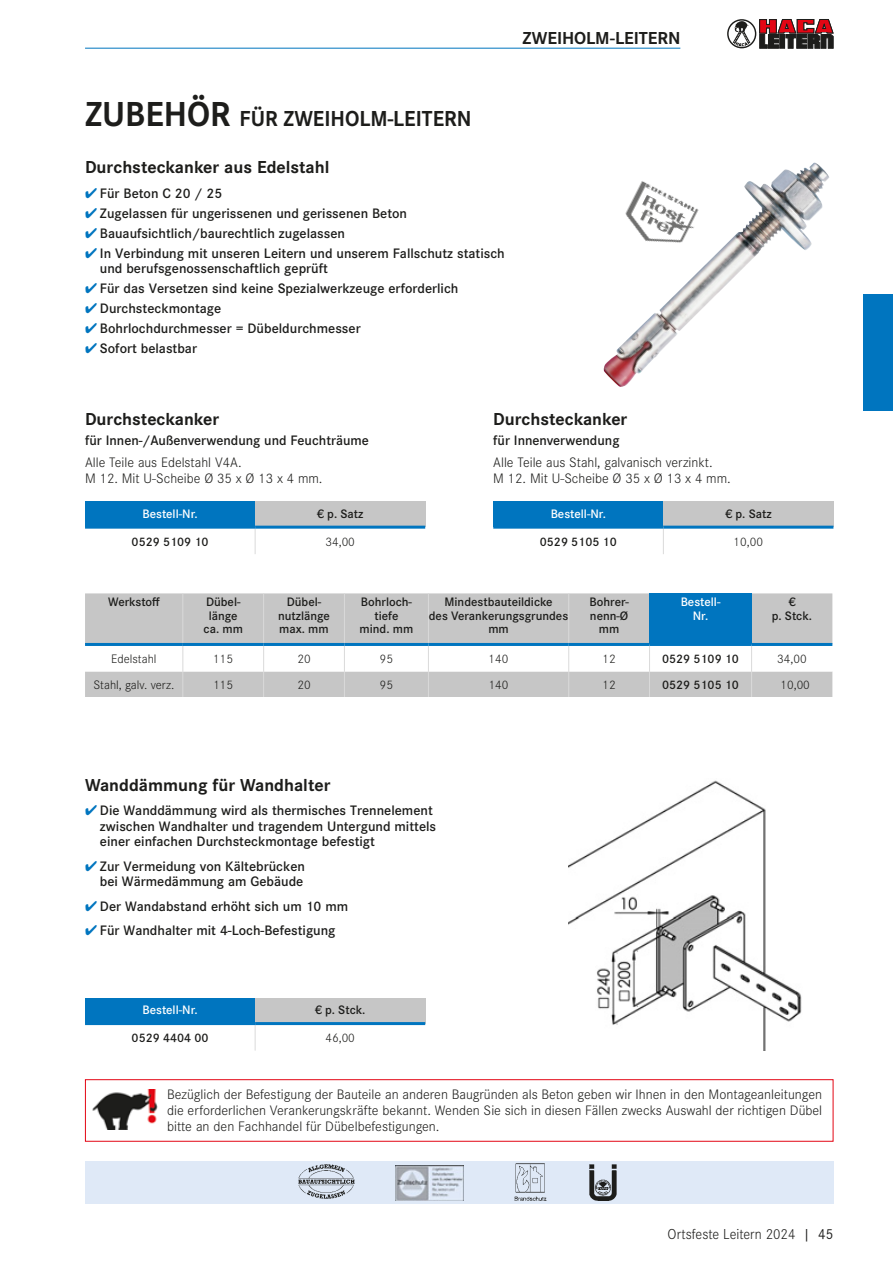
<style>
.page{position:relative;width:893px;height:1263px;background:#fff}
.page>*{position:absolute;margin:0;border:0;box-sizing:border-box;transform-origin:0 0}
.t1{font:700 22.5px "Corporate S";color:#1d1d1b;scale:.95 1}
.t2{font:700 18px "Corporate S";color:#1d1d1b}
.t3{font:300 15px "Corporate S";color:#1d1d1b;scale:.95 1}
.t4{font:600 14.25px/20px "Corporate S";color:#1d1d1b}
.t5{font:300 14.25px/15.8px "Corporate S";color:#1d1d1b}
.t6{font:600 12.75px/13.5px "Corporate S";color:#1d1d1b;text-align:center}
.t7{font:300 12.75px "Corporate S";color:#1d1d1b}
.t8{font:600 12.75px/13.5px "Corporate S";color:#fff;text-align:center}
.s1{font-size:36px}
.s2{font-weight:400}
</style>
<div class="page">
<svg style="left:759px;top:19px;width:75px;height:30px"></svg>
<hr style="left:817px;top:29px;width:14px;height:3px;background:#e30614">
<div style="left:727px;top:19px;width:29px;height:29px;border:1px solid #1d1d1b;border-radius:50%"></div>
<svg style="left:733px;top:21px;width:17px;height:25px"></svg>
<hr style="left:85px;top:48px;width:595px;height:1px;background:#0075bf">
<div style="left:863px;top:294px;width:30px;height:117px;background:#0075bf"></div>
<img style="left:568px;top:780px;width:234px;height:270px">
<div style="left:85px;top:1161px;width:748px;height:42px;background:#dfe9f7"></div>
<img style="left:298px;top:1164px;width:56px;height:35px">
<img style="left:395px;top:1165px;width:68px;height:35px">
<img style="left:514px;top:1163px;width:32px;height:38px">
<img style="left:590px;top:1164px;width:27px;height:36px">
<img style="left:603px;top:163px;width:226px;height:224px">
<img style="left:616px;top:179px;width:88px;height:82px">
<div style="left:85px;top:1079px;width:748px;height:62px;border:1px solid #e30614"></div>
<img style="left:93px;top:1090px;width:64px;height:40px">
<div style="left:85px;top:502px;width:170px;height:25px;background:#0075bf"></div>
<div style="left:255px;top:502px;width:170px;height:25px;background:#c6c6c6"></div>
<svg style="left:254px;top:529px;width:2px;height:25px"></svg>
<hr style="left:85px;top:526px;width:170px;height:3px;background:#0075bf">
<hr style="left:255px;top:526px;width:170px;height:3px;background:#0075bf">
<div style="left:493px;top:502px;width:170px;height:25px;background:#0075bf"></div>
<div style="left:663px;top:502px;width:170px;height:25px;background:#c6c6c6"></div>
<hr style="left:493px;top:526px;width:170px;height:3px;background:#0075bf">
<hr style="left:663px;top:526px;width:170px;height:3px;background:#0075bf">
<div style="left:85px;top:593px;width:747px;height:50px;background:#c6c6c6"></div>
<div style="left:649px;top:593px;width:103px;height:51px;background:#0075bf"></div>
<hr style="left:182px;top:593px;width:1px;height:50px;background:#dadada">
<hr style="left:263px;top:593px;width:1px;height:50px;background:#dadada">
<hr style="left:344px;top:593px;width:1px;height:50px;background:#dadada">
<hr style="left:428px;top:593px;width:1px;height:50px;background:#dadada">
<hr style="left:568px;top:593px;width:1px;height:50px;background:#dadada">
<svg style="left:85px;top:646px;width:747px;height:51px"></svg>
<hr style="left:85px;top:643px;width:98px;height:3px;background:#0075bf">
<hr style="left:183px;top:643px;width:81px;height:3px;background:#0075bf">
<hr style="left:264px;top:643px;width:80px;height:3px;background:#0075bf">
<hr style="left:344px;top:643px;width:84px;height:3px;background:#0075bf">
<hr style="left:428px;top:643px;width:141px;height:3px;background:#0075bf">
<hr style="left:569px;top:643px;width:80px;height:3px;background:#0075bf">
<hr style="left:649px;top:643px;width:103px;height:3px;background:#0075bf">
<hr style="left:752px;top:643px;width:80px;height:3px;background:#0075bf">
<div style="left:85px;top:998px;width:170px;height:25px;background:#0075bf"></div>
<div style="left:255px;top:998px;width:170px;height:25px;background:#c6c6c6"></div>
<svg style="left:85px;top:1025px;width:340px;height:25px"></svg>
<hr style="left:85px;top:1022px;width:170px;height:3px;background:#0075bf">
<hr style="left:255px;top:1022px;width:170px;height:3px;background:#0075bf">
<p class="t2" style="left:523px;top:30px;width:159px">ZWEIHOLM-LEITERN</p>
<h1 class="t1" style="left:85px;top:110px;width:408px"><span class="s1">ZUBEHÖR</span> FÜR ZWEIHOLM-LEITERN</h1>
<p class="t2" style="left:85px;top:160px;width:246px">Durchsteckanker aus Edelstahl</p>
<p class="t4" style="left:100px;top:184px;width:406px">Für Beton C 20 / 25<br>Zugelassen für ungerissenen und gerissenen Beton Bauaufsichtlich/baurechtlich zugelassen<br>In Verbindung mit unseren Leitern und unserem Fallschutz statisch</p>
<p class="t4" style="left:100px;top:260px;width:360px">und berufsgenossen schaftlich geprüft<br>Für das Versetzen sind keine Spezialwerkzeuge erforderlich Durchsteckmontage<br>Bohrlochdurchmesser = Dübeldurchmesser<br>Sofort belastbar</p>
<p class="t2" style="left:85px;top:412px;width:136px">Durchsteckanker</p>
<p class="t4" style="left:85px;top:431px;width:285px">für Innen-/Außenverwendung und Feuchträume</p>
<p class="t5" style="left:85px;top:455px;width:239px">Alle Teile aus Edelstahl V4A.<br>M 12. Mit U-Scheibe Ø 35 x Ø 13 x 4 mm.</p>
<p class="t8" style="left:142px;top:508px;width:57px">Bestell-Nr.</p>
<p class="t6" style="left:317px;top:508px;width:48px">€ p. Satz</p>
<p class="t6" style="left:132px;top:536px;width:78px">0529 5109 10</p>
<p class="t7" style="left:325px;top:536px;width:31px">34,00</p>
<p class="t2" style="left:493px;top:412px;width:136px">Durchsteckanker</p>
<p class="t4" style="left:493px;top:431px;width:128px">für Innenverwendung</p>
<p class="t5" style="left:493px;top:455px;width:239px">Alle Teile aus Stahl, galvanisch verzinkt.<br>M 12. Mit U-Scheibe Ø 35 x Ø 13 x 4 mm.</p>
<p class="t8" style="left:551px;top:508px;width:57px">Bestell-Nr.</p>
<p class="t6" style="left:725px;top:508px;width:48px">€ p. Satz</p>
<p class="t6" style="left:540px;top:536px;width:78px">0529 5105 10</p>
<p class="t7" style="left:734px;top:536px;width:31px">10,00</p>
<p class="t6" style="left:108px;top:596px;width:53px">Werkstoff</p>
<p class="t6" style="left:204px;top:596px;width:41px">Dübel&shy;länge ca. mm</p>
<p class="t6" style="left:278px;top:596px;width:53px">Dübel&shy;nutzlänge max. mm</p>
<p class="t6" style="left:360px;top:596px;width:55px">Bohrloch&shy;tiefe mind. mm</p>
<p class="t6" style="left:429px;top:596px;width:141px">Mindestbauteildicke<br>des Verankerungsgrundes mm</p>
<p class="t6" style="left:589px;top:596px;width:41px">Bohrer&shy;nenn-Ø mm</p>
<p class="t8" style="left:681px;top:596px;width:41px">Bestell-<br>Nr.</p>
<p class="t6" style="left:772px;top:596px;width:42px">€<br>p. Stck.</p>
<p class="t7" style="left:111px;top:654px;width:47px">Edelstahl</p>
<p class="t7" style="left:213px;top:654px;width:21px">115</p>
<p class="t7" style="left:297px;top:654px;width:15px">20</p>
<p class="t7" style="left:380px;top:654px;width:15px">95</p>
<p class="t7" style="left:489px;top:654px;width:21px">140</p>
<p class="t7" style="left:602px;top:654px;width:15px">12</p>
<p class="t6" style="left:662px;top:653px;width:78px">0529 5109 10</p>
<p class="t7" style="left:777px;top:654px;width:31px">34,00</p>
<p class="t7" style="left:93px;top:679px;width:82px">Stahl, galv. verz.</p>
<p class="t7" style="left:213px;top:679px;width:21px">115</p>
<p class="t7" style="left:297px;top:679px;width:15px">20</p>
<p class="t7" style="left:380px;top:679px;width:15px">95</p>
<p class="t7" style="left:489px;top:679px;width:21px">140</p>
<p class="t7" style="left:602px;top:679px;width:15px">12</p>
<p class="t6" style="left:662px;top:679px;width:78px">0529 5105 10</p>
<p class="t7" style="left:780px;top:679px;width:31px">10,00</p>
<p class="t2" style="left:85px;top:777px;width:247px">Wanddämmung für Wandhalter</p>
<p class="t4" style="left:100px;top:803px;width:338px;line-height:15.8px">Die Wanddämmung wird als thermisches Trennelement zwischen Wandhalter und tragendem Untergund mittels einer einfachen Durchsteckmontage befestigt</p>
<p class="t4" style="left:100px;top:859px;width:207px;line-height:15.8px">Zur Vermeidung von Kältebrücken bei Wärmedämmung am Gebäude</p>
<p class="t4" style="left:100px;top:895px;width:250px;line-height:24.3px">Der Wandabstand erhöht sich um 10 mm<br>Für Wandhalter mit 4-Loch-Befestigung</p>
<p class="t8" style="left:142px;top:1004px;width:57px">Bestell-Nr.</p>
<p class="t6" style="left:315px;top:1004px;width:52px">€ p. Stck.</p>
<p class="t6" style="left:132px;top:1032px;width:78px">0529 4404 00</p>
<p class="t7" style="left:325px;top:1033px;width:31px">46,00</p>
<p class="t5" style="left:167px;top:1088px;width:657px;text-align:justify">Bezüglich der Befestigung der Bauteile an anderen Baugründen als Beton geben wir Ihnen in den Montageanleitungen die erforderlichen Verankerungskräfte bekannt. Wenden Sie sich in diesen Fällen zwecks Auswahl der richtigen Dübel bitte an den Fachhandel für Dübelbefestigungen.</p>
<p class="t3" style="left:668px;top:1228px;width:176px">Ortsfeste Leitern 2024 <span class="s2">| 45</span></p>
</div>
